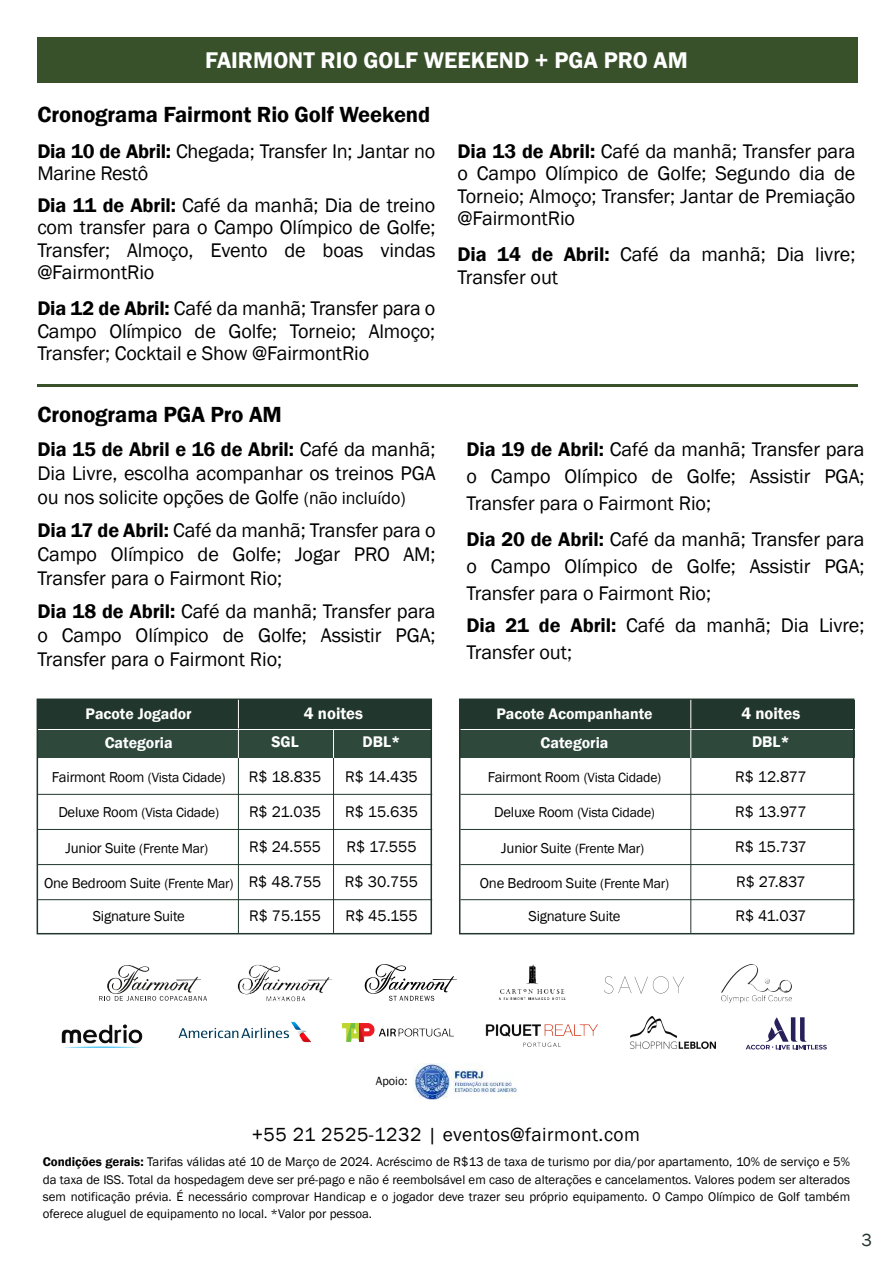
<style>
.page{position:relative;width:893px;height:1263px;background:#fff}
.page>*{position:absolute;margin:0;border:0;box-sizing:border-box;transform-origin:0 0}
.t1{font:600 23.4px "Franklin Gothic";color:#fff}
.t2{font:600 22.5px "Franklin Gothic";letter-spacing:-.005em;color:#000}
.t3{font:20.25px/22.5px "Franklin Gothic";letter-spacing:-.005em;color:#000;text-align:justify}
.t4{font:19.5px "Franklin Gothic";letter-spacing:.025em;color:#000}
.t5{font:18px "Franklin Gothic";color:#21362c}
.t6{font:600 16.65px "Franklin Gothic";color:#fff}
.t7{font:15.75px/33.5px "Franklin Gothic";color:#000}
.t8{font:600 15.75px "Franklin Gothic";color:#fff}
.t9{font:15.75px/33.5px "Franklin Gothic";letter-spacing:-.045em;color:#000}
.t10{font:14.7px/32.2px "Franklin Gothic";letter-spacing:-.015em;color:#000;text-align:center}
.t11{font:13.8px "Franklin Gothic";letter-spacing:-.015em;color:#000}
.t12{font:12.9px/17.1px "Franklin Gothic";color:#000;text-align:justify}
.t13{font:12.15px "Franklin Gothic";color:#000}
.s1{font-weight:600}
.s2{font-size:18px}
.s3{font-size:14.7px}
.s4{font-size:13.8px}
</style>
<div class="page">
<div style="left:37px;top:730px;width:395px;height:27px;background:#2e493b"></div>
<div style="left:38px;top:700px;width:394px;height:28px;background:#21362c"></div>
<div style="left:37px;top:698px;width:395px;height:236px;border:2px solid #21362c"></div>
<hr style="left:38px;top:794px;width:394px;height:1px;background:#21362c">
<hr style="left:38px;top:829px;width:394px;height:1px;background:#21362c">
<hr style="left:38px;top:864px;width:394px;height:1px;background:#21362c">
<hr style="left:38px;top:899px;width:394px;height:1px;background:#21362c">
<hr style="left:238px;top:758px;width:1px;height:175px;background:#21362c">
<svg style="left:238px;top:700px;width:1px;height:58px"></svg>
<hr style="left:333px;top:756px;width:1px;height:177px;background:#21362c">
<svg style="left:333px;top:730px;width:1px;height:28px"></svg>
<div style="left:460px;top:730px;width:395px;height:27px;background:#2e493b"></div>
<div style="left:460px;top:700px;width:395px;height:28px;background:#21362c"></div>
<div style="left:459px;top:698px;width:395px;height:236px;border:2px solid #21362c"></div>
<hr style="left:460px;top:794px;width:395px;height:1px;background:#21362c">
<hr style="left:460px;top:829px;width:395px;height:1px;background:#21362c">
<hr style="left:460px;top:864px;width:395px;height:1px;background:#21362c">
<hr style="left:460px;top:899px;width:395px;height:1px;background:#21362c">
<hr style="left:690px;top:758px;width:1px;height:175px;background:#21362c">
<svg style="left:690px;top:700px;width:1px;height:58px"></svg>
<div style="left:38px;top:37px;width:820px;height:46px;background:#39512a"></div>
<hr style="left:38px;top:384px;width:820px;height:3px;background:#39512a">
<img style="left:364px;top:964px;width:93px;height:37px">
<img style="left:721px;top:965px;width:70px;height:38px">
<img style="left:604px;top:976px;width:79px;height:17px">
<svg style="left:99px;top:965px;width:108px;height:36px"></svg>
<img style="left:238px;top:964px;width:94px;height:37px">
<img style="left:498px;top:965px;width:68px;height:35px">
<img style="left:485px;top:1024px;width:113px;height:23px">
<img style="left:630px;top:1017px;width:85px;height:32px">
<img style="left:61px;top:1024px;width:82px;height:24px">
<svg style="left:746px;top:1017px;width:81px;height:32px"></svg>
<img style="left:413px;top:1064px;width:104px;height:35px">
<img style="left:178px;top:1021px;width:133px;height:22px">
<img style="left:343px;top:1023px;width:110px;height:18px">
<p class="t1" style="left:205px;top:45px;width:484px">FAIRMONT RIO GOLF WEEKEND + PGA PRO AM</p>
<p class="t2" style="left:38px;top:100px;width:394px">Cronograma Fairmont Rio Golf Weekend</p>
<p class="t3" style="left:37px;top:140px;width:400px"><span class="s1">Dia 10 de Abril:</span> Chegada; Transfer In; Jantar no<br>Marine Restô</p>
<p class="t3" style="left:37px;top:194px;width:400px"><span class="s1">Dia 11 de Abril:</span> Café da manhã; Dia de treino com transfer para o Campo Olímpico de Golfe; Transfer; Almoço, Evento de boas vindas @FairmontRio</p>
<p class="t3" style="left:37px;top:298px;width:400px"><span class="s1">Dia 12 de Abril:</span> Café da manhã; Transfer para o Campo Olímpico de Golfe; Torneio; Almoço; Transfer; Cocktail e Show @FairmontRio</p>
<p class="t2" style="left:38px;top:400px;width:246px">Cronograma PGA Pro AM</p>
<p class="t3" style="left:38px;top:438px;width:400px;line-height:24px"><span class="s1">Dia 15 de Abril e 16 de Abril:</span> Café da manhã; Dia Livre, escolha acompanhar os treinos PGA ou nos solicite opções de Golfe <span class="s2">(não incluído)</span></p>
<p class="t3" style="left:38px;top:519px;width:400px;line-height:24px"><span class="s1">Dia 17 de Abril:</span> Café da manhã; Transfer para o Campo Olímpico de Golfe; Jogar PRO AM; Transfer para o Fairmont Rio;</p>
<p class="t3" style="left:38px;top:600px;width:400px;line-height:24px"><span class="s1">Dia 18 de Abril:</span> Café da manhã; Transfer para o Campo Olímpico de Golfe; Assistir PGA; Transfer para o Fairmont Rio;</p>
<p class="t8" style="left:86px;top:704px;width:108px">Pacote Jogador</p>
<p class="t6" style="left:304px;top:703px;width:61px">4 noites</p>
<p class="t8" style="left:105px;top:733px;width:69px">Categoria</p>
<p class="t11" style="left:52px;top:769px;width:175px"><span class="s3">Fairmont Room</span> (Vista Cidade)</p>
<p class="t11" style="left:58px;top:804px;width:162px"><span class="s3">Deluxe Room</span> (Vista Cidade)</p>
<p class="t10" style="left:66px;top:832px;width:144px">Junior Suite <span class="s4">(Frente Mar)</span></p>
<p class="t10" style="left:44px;top:867px;width:191px">One Bedroom Suite <span class="s4">(Frente Mar)<br></span>Signature Suite</p>
<p class="t8" style="left:271px;top:732px;width:29px">SGL</p>
<p class="t7" style="left:249px;top:760px;width:74px">R$ 18.835</p>
<p class="t7" style="left:249px;top:796px;width:74px">R$ 21.035</p>
<p class="t7" style="left:249px;top:831px;width:74px">R$ 24.555</p>
<p class="t7" style="left:249px;top:866px;width:74px">R$ 48.755<br>R$ 75.155</p>
<p class="t8" style="left:363px;top:732px;width:39px">DBL*</p>
<p class="t7" style="left:345px;top:760px;width:74px">R$ 14.435</p>
<p class="t7" style="left:345px;top:796px;width:75px">R$ 15.635</p>
<p class="t7" style="left:346px;top:831px;width:72px">R$ 17.555</p>
<p class="t7" style="left:345px;top:866px;width:75px">R$ 30.755<br>R$ 45.155</p>
<p class="t3" style="left:457px;top:140px;width:400px"><span class="s1">Dia 13 de Abril:</span> Café da manhã; Transfer para o Campo Olímpico de Golfe; Segundo dia de Torneio; Almoço; Transfer; Jantar de Premiação @FairmontRio</p>
<p class="t3" style="left:457px;top:244px;width:400px"><span class="s1">Dia 14 de Abril:</span> Café da manhã; Dia livre;<br>Transfer out</p>
<p class="t3" style="left:466px;top:436px;width:400px;line-height:27px"><span class="s1">Dia 19 de Abril:</span> Café da manhã; Transfer para o Campo Olímpico de Golfe; Assistir PGA; Transfer para o Fairmont Rio;</p>
<p class="t3" style="left:466px;top:526px;width:400px;line-height:27px"><span class="s1">Dia 20 de Abril:</span> Café da manhã; Transfer para o Campo Olímpico de Golfe; Assistir PGA; Transfer para o Fairmont Rio;</p>
<p class="t3" style="left:466px;top:612px;width:400px;line-height:27px"><span class="s1">Dia 21 de Abril:</span> Café da manhã; Dia Livre;<br>Transfer out;</p>
<p class="t8" style="left:496px;top:704px;width:158px">Pacote Acompanhante</p>
<p class="t8" style="left:541px;top:733px;width:69px">Categoria</p>
<p class="t11" style="left:488px;top:769px;width:175px"><span class="s3">Fairmont Room</span> (Vista Cidade)</p>
<p class="t11" style="left:494px;top:804px;width:162px"><span class="s3">Deluxe Room</span> (Vista Cidade)</p>
<p class="t10" style="left:501px;top:832px;width:144px">Junior Suite <span class="s4">(Frente Mar)</span></p>
<p class="t10" style="left:480px;top:867px;width:191px">One Bedroom Suite <span class="s4">(Frente Mar)<br></span>Signature Suite</p>
<p class="t6" style="left:741px;top:703px;width:61px">4 noites</p>
<p class="t8" style="left:752px;top:732px;width:39px">DBL*</p>
<p class="t7" style="left:735px;top:760px;width:73px">R$ 12.877</p>
<p class="t7" style="left:735px;top:796px;width:73px">R$ 13.977</p>
<p class="t7" style="left:735px;top:831px;width:73px">R$ 15.737</p>
<p class="t9" style="left:735px;top:866px;width:72px">R$ 27.837<br>R$ 41.037</p>
<p class="t13" style="left:376px;top:1073px;width:33px">Apoio:</p>
<p class="t4" style="left:252px;top:1122px;width:390px">+55 21 2525-1232 | eventos@fairmont.com</p>
<p class="t12" style="left:43px;top:1154px;width:809px"><span class="s1">Condições gerais:</span> Tarifas válidas até 10 de Março de 2024. Acréscimo de R$13 de taxa de turismo por dia/por apartamento, 10% de serviço e 5% da taxa de ISS. Total da hospedagem deve ser pré-pago e não é reembolsável em caso de alterações e cancelamentos. Valores podem ser alterados sem notificação prévia. É necessário comprovar Handicap e o jogador deve trazer seu próprio equipamento. O Campo Olímpico de Golf também oferece aluguel de equipamento no local. *Valor por pessoa.</p>
<p class="t5" style="left:861px;top:1228px;width:12px">3</p>
</div>
